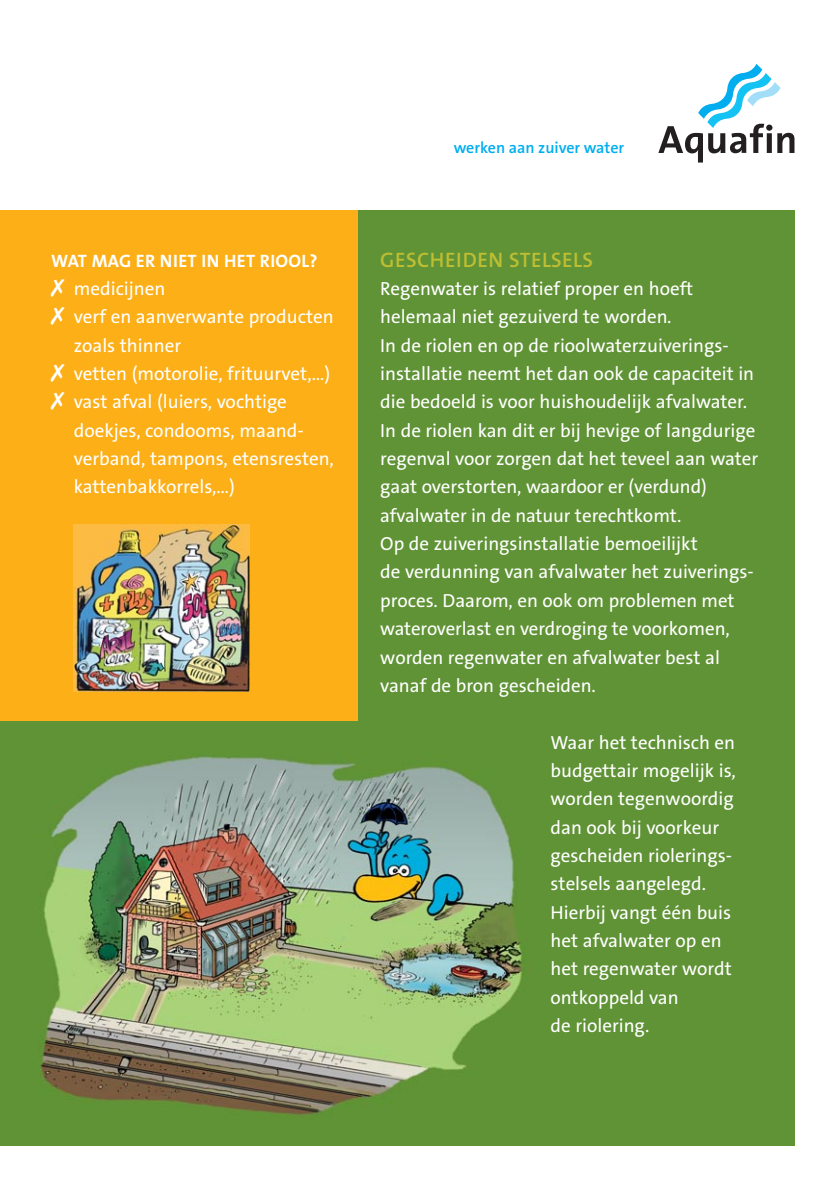
<style>
.page{position:relative;width:840px;height:1191px;background:#fff}
.page>*{position:absolute;margin:0;border:0;box-sizing:border-box;transform-origin:0 0}
.t1{font:21px "The Sans LP6 Se Bld";letter-spacing:.025em;color:#bebe32}
.t2{font:19px/28.4px "The Sans LP5 Plain";color:#fff}
.t3{font:18px "The Sans LP7 Bld";letter-spacing:.015em;color:#fff}
.t4{font:16px "The Sans LP6 Se Bld";color:#00aeef}
.s1{font-family:"MS Gothic";font-size:24px}
</style>
<div class="page">
<div style="left:0;top:210px;width:794px;height:935px;background:#609336"></div>
<div style="left:0;top:210px;width:357px;height:510px;background:#fcaf17"></div>
<svg style="left:658px;top:64px;width:136px;height:98px"></svg>
<img style="left:40px;top:755px;width:485px;height:361px">
<img style="left:74px;top:524px;width:175px;height:168px">
<p class="t3" style="left:51px;top:252px;width:267px">WAT MAG ER NIET IN HET RIOOL?</p>
<p class="t2" style="left:45px;top:276px;width:121px"><span class="s1">✗</span> medicijnen</p>
<p class="t2" style="left:45px;top:304px;width:290px"><span class="s1">✗</span> verf en aanverwante producten</p>
<p class="t2" style="left:74px;top:333px;width:109px">zoals thinner</p>
<p class="t2" style="left:45px;top:361px;width:286px"><span class="s1">✗</span> vetten (motorolie, frituurvet,…)</p>
<p class="t2" style="left:45px;top:389px;width:243px"><span class="s1">✗</span> vast afval (luiers, vochtige</p>
<p class="t2" style="left:74px;top:418px;width:231px">doekjes, condooms, maand -</p>
<p class="t2" style="left:74px;top:446px;width:261px">verband, tampons, etensresten,</p>
<p class="t2" style="left:74px;top:475px;width:163px">kattenbakkorrels,…)</p>
<p class="t4" style="left:453px;top:138px;width:172px">werken aan zuiver water</p>
<p class="t1" style="left:380px;top:247px;width:214px">GESCHEIDEN STELSELS</p>
<p class="t2" style="left:380px;top:276px;width:379px">Regenwater is relatief proper en hoeft helemaal niet gezuiverd te worden.<br>In de riolen en op de rioolwater zuiverings - installatie neemt het dan ook de capaciteit in die bedoeld is voor huishoudelijk afval water.<br>In de riolen kan dit er bij hevige of langdurige regenval voor zorgen dat het teveel aan water gaat overstorten, waardoor er (verdund) afvalwater in de natuur terechtkomt.<br>Op de zuiverings installatie bemoeilijkt<br>de verdunning van afvalwater het zuiverings - proces. Daarom, en ook om problemen met wateroverlast en verdroging te voorkomen, worden regenwater en afvalwater best al vanaf de bron gescheiden.</p>
<p class="t2" style="left:550px;top:730px;width:187px">Waar het technisch en budgettair mogelijk is, worden tegenwoordig dan ook bij voorkeur gescheiden riolerings - stelsels aangelegd.<br>Hierbij vangt één buis het afvalwater op en het regen water wordt ontkoppeld van<br>de riolering.</p>
</div>
